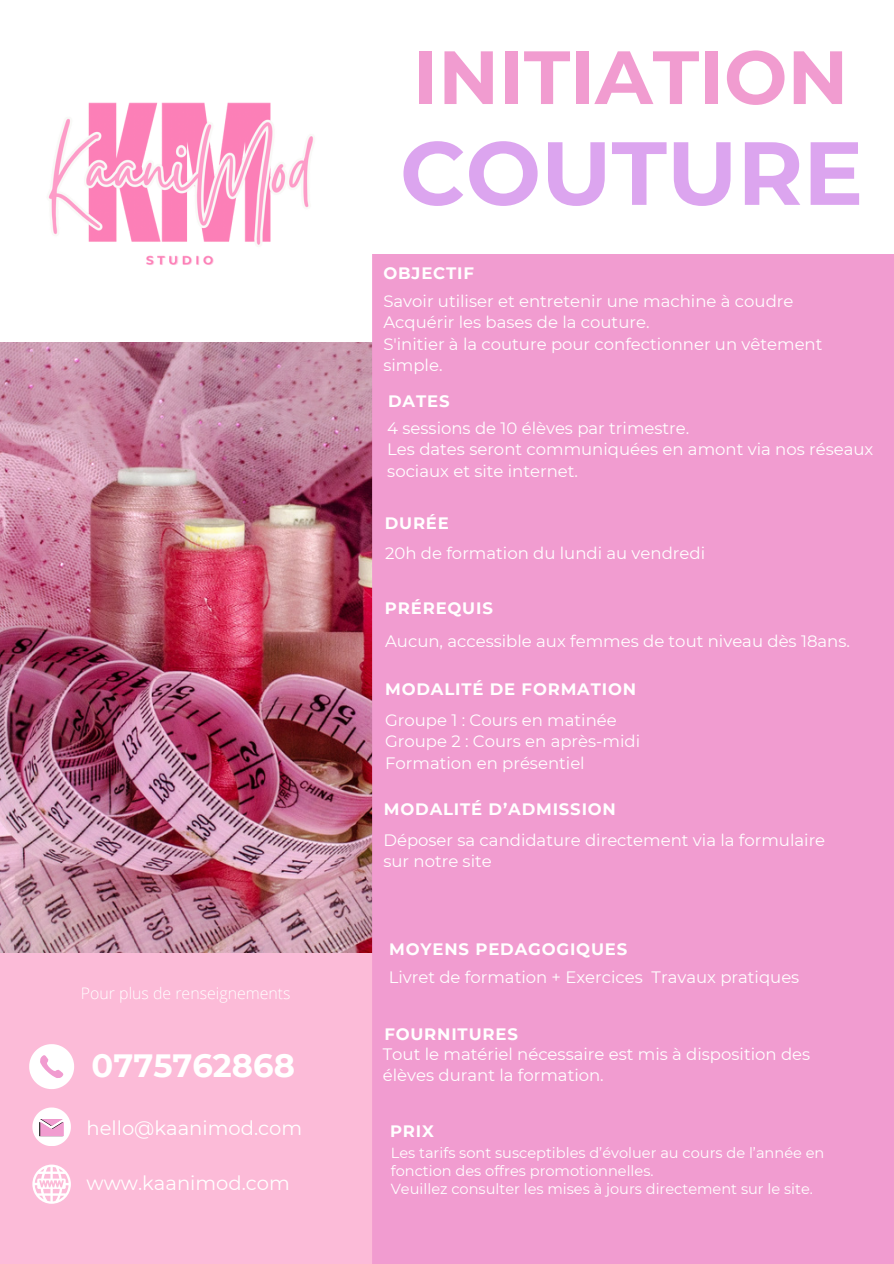
<style>
.page{position:relative;width:894px;height:1264px;background:#fff}
.page>*{position:absolute;margin:0;border:0;box-sizing:border-box;transform-origin:0 0}
.t1{font:700 89.4px "Montserrat";color:#dca5ef}
.t2{font:700 75.3px "Montserrat";color:#f19cd0}
.t3{font:700 32.25px "Montserrat";color:#fff}
.t4{font:19.5px "Montserrat";color:#fff}
.t5{font:16.5px/21.3px "Montserrat";color:#fff}
.t6{font:700 16.5px "Montserrat";letter-spacing:.05em;color:#fff}
.t7{font:300 15.9px "Open Sans";color:#fff}
.t8{font:14.55px/18px "Montserrat";color:#fff}
</style>
<div class="page">
<div style="left:0;top:920px;width:638px;height:343px;background:#fcbbd8"></div>
<img style="left:0;top:342px;width:372px;height:610px">
<div style="left:372px;top:212px;width:521px;height:1051px;background:#f19cd0"></div>
<div style="left:359px;top:15px;width:534px;height:239px;background:#fff"></div>
<svg style="left:29px;top:1044px;width:45px;height:45px"></svg>
<svg style="left:32px;top:1107px;width:39px;height:38px"></svg>
<svg style="left:32px;top:1164px;width:39px;height:39px"></svg>
<img style="left:0;top:102px;width:359px;height:255px">
<h6 class="t7" style="left:81px;top:981px;width:211px">Pour plus de renseignements</h6>
<h5 class="t3" style="left:92px;top:1046px;width:205px">0775762868</h5>
<h6 class="t4" style="left:86px;top:1115px;width:217px">hello@kaanimod.com</h6>
<h5 class="t4" style="left:86px;top:1170px;width:205px">www.kaanimod.com</h5>
<h2 class="t2" style="left:413px;top:31px;width:436px">INITIATION</h2>
<h1 class="t1" style="left:400px;top:118px;width:464px">COUTURE</h1>
<h5 class="t6" style="left:383px;top:263px;width:92px">OBJECTIF</h5>
<h6 class="t5" style="left:383px;top:290px;width:440px">Savoir utiliser et entretenir une machine à coudre Acquérir les bases de la couture.<br>S'initier à la couture pour confectionner un vêtement simple.</h6>
<h6 class="t6" style="left:388px;top:391px;width:63px">DATES</h6>
<p class="t5" style="left:387px;top:417px;width:487px">4 sessions de 10 élèves par trimestre.<br>Les dates seront communiquées en amont via nos réseaux sociaux et site internet.</p>
<h6 class="t6" style="left:384px;top:513px;width:66px">DURÉE</h6>
<h5 class="t5" style="left:385px;top:542px;width:321px">20h de formation du lundi au vendredi</h5>
<h5 class="t6" style="left:385px;top:598px;width:109px">PRÉREQUIS</h5>
<h6 class="t5" style="left:385px;top:630px;width:466px">Aucun, accessible aux femmes de tout niveau dès 18ans.</h6>
<h5 class="t6" style="left:385px;top:678px;width:252px">MODALITÉ DE FORMATION</h5>
<h6 class="t5" style="left:385px;top:709px;width:256px">Groupe 1 : Cours en matinée<br>Groupe 2 : Cours en après-midi<br>Formation en présentiel</h6>
<h5 class="t6" style="left:384px;top:799px;width:233px">MODALITÉ D’ADMISSION</h5>
<h6 class="t5" style="left:383px;top:829px;width:443px">Déposer sa candidature directement via la formulaire sur notre site</h6>
<h5 class="t6" style="left:389px;top:939px;width:239px">MOYENS PEDAGOGIQUES</h5>
<h6 class="t5" style="left:388px;top:966px;width:412px">Livret de formation + Exercices Travaux pratiques</h6>
<p class="t6" style="left:384px;top:1023px;width:135px">FOURNITURES</p>
<p class="t5" style="left:383px;top:1042px;width:429px">Tout le matériel nécessaire est mis à disposition des élèves durant la formation.</p>
<h5 class="t6" style="left:390px;top:1121px;width:45px">PRIX</h5>
<p class="t8" style="left:390px;top:1143px;width:435px">Les tarifs sont susceptibles d’évoluer au cours de l’année en fonction des offres promotionnelles.</p>
<p class="t8" style="left:390px;top:1179px;width:423px">Veuillez consulter les mises à jours directement sur le site.</p>
</div>
